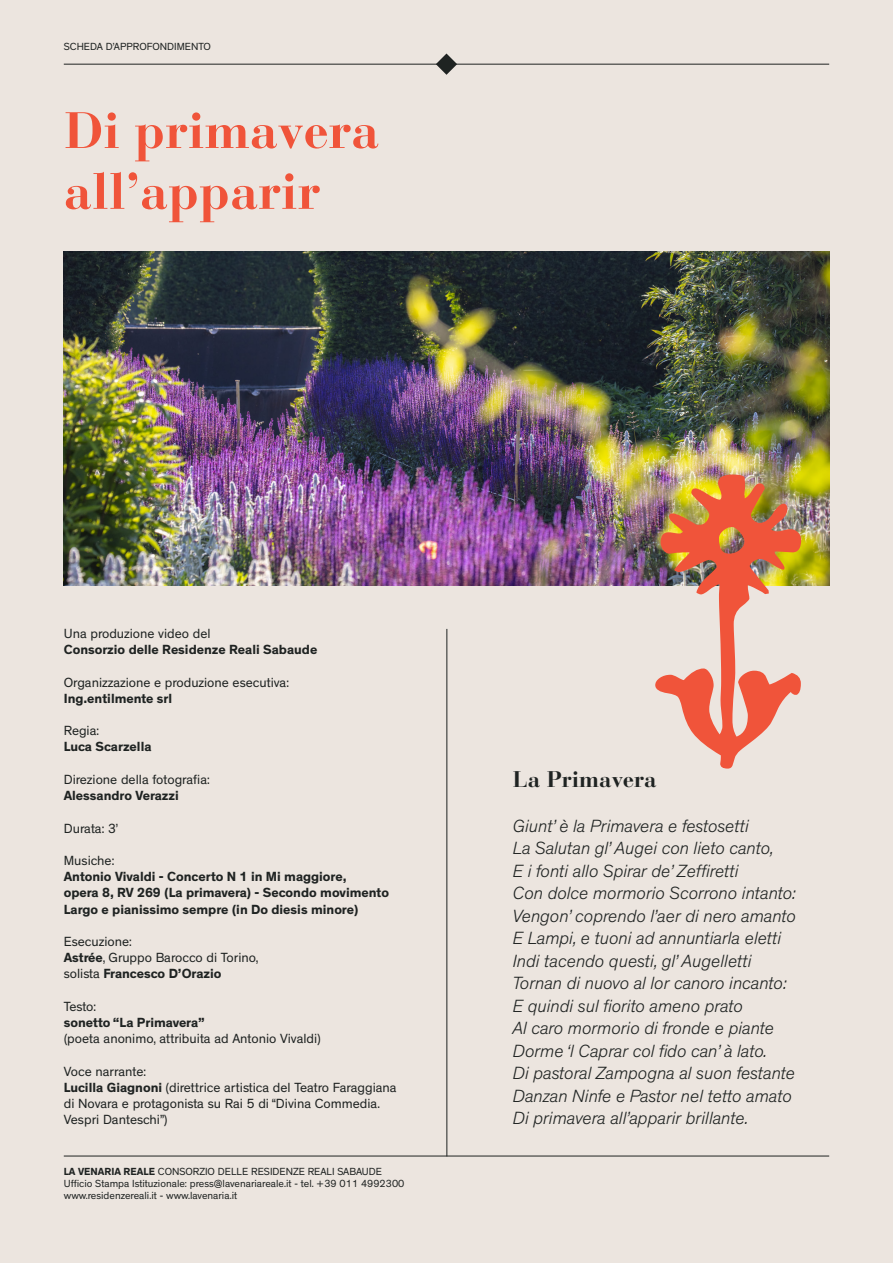
<style>
.page{position:relative;width:893px;height:1263px;background:#ece5df}
.page>*{position:absolute;margin:0;border:0;box-sizing:border-box;transform-origin:0 0}
.t1{font:700 50.7px/60.9px "Bauer Bodoni";color:#f0543a}
.t2{font:700 22.5px "Bauer Bodoni";color:#1f2322}
.t3{font:italic 300 18px "Theinhardt";color:#1f2322}
.t4{font:13.5px/16.2px "Theinhardt";color:#1f2322}
.t5{font:700 13.5px/16.2px "Theinhardt";color:#1f2322}
.t6{font:10.5px "Theinhardt";color:#1f2322}
.s1{font-weight:400}
.s2{font-weight:700}
</style>
<div class="page">
<hr style="left:64px;top:1156px;width:765px;height:1px;background:#1f2322">
<hr style="left:64px;top:64px;width:765px;height:1px;background:#1f2322">
<svg style="left:436px;top:54px;width:21px;height:21px"></svg>
<hr style="left:446px;top:629px;width:1px;height:527px;background:#1f2322">
<img style="left:64px;top:251px;width:765px;height:335px">
<img style="left:655px;top:474px;width:146px;height:295px">
<p class="t6" style="left:64px;top:40px;width:149px">SCHEDA D’APPROFONDIMENTO</p>
<p class="t1" style="left:64px;top:100px;width:317px">Di primavera all’apparir</p>
<p class="t5" style="left:64px;top:626px;width:255px"><span class="s1">Una produzione video del<br></span>Consorzio delle Residenze Reali Sabaude</p>
<p class="t4" style="left:64px;top:674px;width:227px">Organizzazione e produzione esecutiva:<br><span class="s2">Ing.entilmente srl</span></p>
<p class="t5" style="left:64px;top:723px;width:89px"><span class="s1">Regia:<br></span>Luca Scarzella</p>
<p class="t4" style="left:64px;top:772px;width:148px">Direzione della fotografia:<br><span class="s2">Alessandro Verazzi</span></p>
<p class="t4" style="left:64px;top:820px;width:56px">Durata: 3’</p>
<p class="t4" style="left:64px;top:853px;width:52px">Musiche:</p>
<p class="t5" style="left:64px;top:869px;width:327px">Antonio Vivaldi - Concerto N 1 in Mi maggiore,<br>opera 8, RV 269 (La primavera) - Secondo movimento<br>Largo e pianissimo sempre (in Do diesis minore)</p>
<p class="t4" style="left:64px;top:934px;width:196px">Esecuzione:<br><span class="s2">Astrée</span>, Gruppo Barocco di Torino, solista <span class="s2">Francesco D’Orazio</span></p>
<p class="t4" style="left:64px;top:998px;width:259px">Testo:<br><span class="s2">sonetto “La Primavera”<br></span>(poeta anonimo, attribuita ad Antonio Vivaldi)</p>
<p class="t4" style="left:64px;top:1063px;width:334px">Voce narrante:<br><span class="s2">Lucilla Giagnoni</span> (direttrice artistica del Teatro Faraggiana di Novara e protagonista su Rai 5 di “Divina Commedia.<br>Vespri Danteschi”)</p>
<p class="t6" style="left:64px;top:1165px;width:320px"><span class="s2">LA VENARIA REALE</span> CONSORZIO DELLE RESIDENZE REALI SABAUDE</p>
<p class="t6" style="left:64px;top:1177px;width:342px">Ufficio Stampa Istituzionale: press@lavenariareale.it - tel. +39 011 4992300</p>
<p class="t6" style="left:64px;top:1189px;width:175px">www.residenzereali.it - www.lavenaria.it</p>
<p class="t2" style="left:513px;top:765px;width:145px">La Primavera</p>
<p class="t3" style="left:513px;top:815px;width:238px">Giunt’ è la Primavera e festosetti</p>
<p class="t3" style="left:513px;top:837px;width:262px">La Salutan gl’ Augei con lieto canto,</p>
<p class="t3" style="left:513px;top:860px;width:227px">E i fonti allo Spirar de’ Zeffiretti</p>
<p class="t3" style="left:513px;top:882px;width:285px">Con dolce mormorio Scorrono intanto:</p>
<p class="t3" style="left:513px;top:905px;width:285px">Vengon’ coprendo l’aer di nero amanto</p>
<p class="t3" style="left:513px;top:927px;width:270px">E Lampi, e tuoni ad annuntiarla eletti</p>
<p class="t3" style="left:513px;top:950px;width:240px">Indi tacendo questi, gl’ Augelletti</p>
<p class="t3" style="left:513px;top:972px;width:275px">Tornan di nuovo al lor canoro incanto:</p>
<p class="t3" style="left:513px;top:995px;width:232px">E quindi sul fiorito ameno prato</p>
<p class="t3" style="left:513px;top:1017px;width:263px">Al caro mormorio di fronde e piante</p>
<p class="t3" style="left:513px;top:1040px;width:256px">Dorme ‘l Caprar col fido can’ à lato.</p>
<p class="t3" style="left:513px;top:1062px;width:284px">Di pastoral Zampogna al suon festante</p>
<p class="t3" style="left:513px;top:1085px;width:280px">Danzan Ninfe e Pastor nel tetto amato</p>
<p class="t3" style="left:513px;top:1107px;width:237px">Di primavera all’apparir brillante.</p>
</div>
